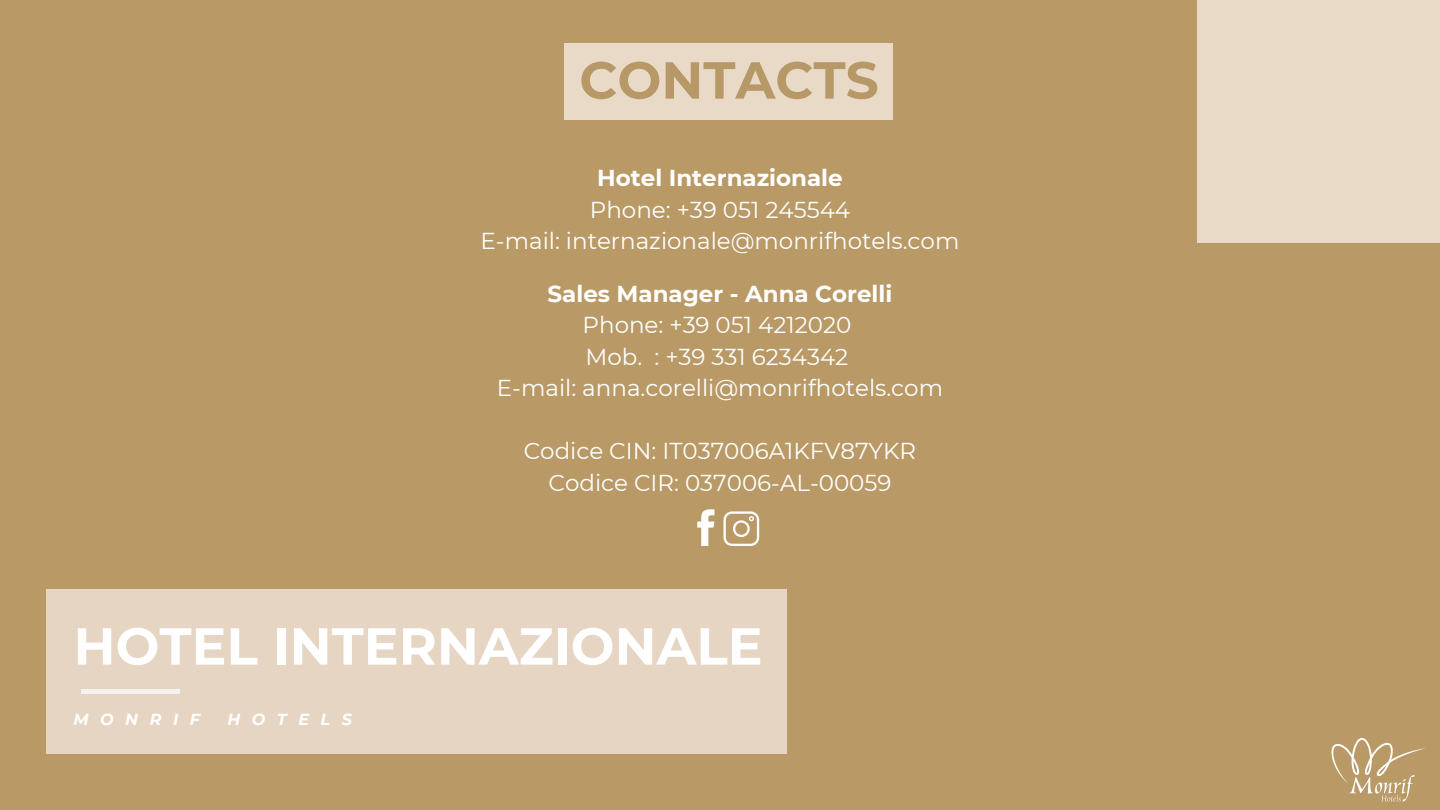
<style>
.page{position:relative;width:1440px;height:810px;background:#b99a67}
.page>*{position:absolute;margin:0;border:0;box-sizing:border-box;transform-origin:0 0}
.t1{font:700 52px "Montserrat";color:#fff}
.t2{font:700 52px "Montserrat";color:#b79867}
.t3{font:23px/31.5px "Montserrat";color:#fff;text-align:center}
.t4{font:700 23px "Montserrat";color:#fff}
.t5{font:italic 700 16px "Montserrat";letter-spacing:.72em;color:#fff}
</style>
<div class="page">
<div style="left:1197px;top:0;width:243px;height:243px;background:#e9d9c7"></div>
<div style="left:47px;top:589px;width:739px;height:165px;background:#e9d9c7"></div>
<div style="left:81px;top:689px;width:98px;height:5px;background:#f4f2f1"></div>
<svg style="left:1331px;top:738px;width:95px;height:63px"></svg>
<svg style="left:724px;top:511px;width:35px;height:35px"></svg>
<svg style="left:697px;top:509px;width:17px;height:37px"></svg>
<div style="left:564px;top:43px;width:328px;height:76px;background:#e9d9c7"></div>
<h1 class="t2" style="left:579px;top:48px;width:301px">CONTACTS</h1>
<p class="t4" style="left:597px;top:164px;width:247px">Hotel Internazionale</p>
<p class="t3" style="left:481px;top:194px;width:480px">Phone: +39 051 245544<br>E-mail: internazionale@monrifhotels.com</p>
<p class="t4" style="left:548px;top:280px;width:346px">Sales Manager - Anna Corelli</p>
<p class="t3" style="left:497px;top:309px;width:448px">Phone: +39 051 4212020<br>Mob. : +39 331 6234342<br>E-mail: anna.corelli@monrifhotels.com</p>
<p class="t3" style="left:524px;top:435px;width:394px">Codice CIN: IT037006A1KFV87YKR<br>Codice CIR: 037006-AL-00059</p>
<h1 class="t1" style="left:74px;top:614px;width:691px">HOTEL INTERNAZIONALE</h1>
<p class="t5" style="left:74px;top:709px;width:128px">MONRIF</p>
<p class="t5" style="left:228px;top:709px;width:126px">HOTELS</p>
</div>
